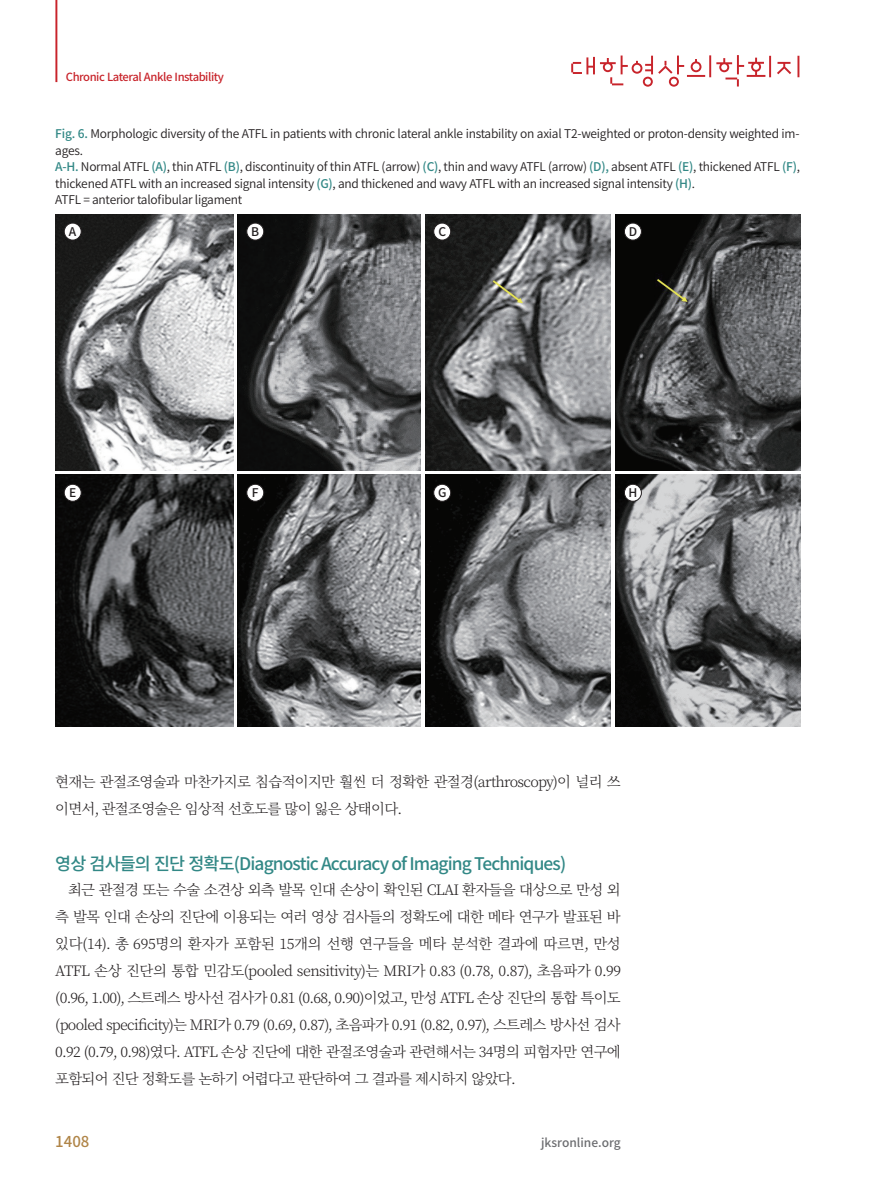
<style>
.page{position:relative;width:893px;height:1191px;background:#fff}
.page>*{position:absolute;margin:0;border:0;box-sizing:border-box;transform-origin:0 0}
.t1{font:500 17.4px "Noto Sans CJ Kkr";letter-spacing:-.05em;color:#328886}
.t2{font:500 15px "Noto Sans CJ Kkr";color:#b08548}
.t3{font:300 14.4px/27px "Noto Serif CJ Kkr";letter-spacing:-.05em;color:#231f20}
.t4{font:600 12px/16.5px "Noto Sans CJ Kkr";letter-spacing:-.02em;color:#231f20}
.t5{font:500 12px "Noto Sans CJ Kkr";color:#6c6d70}
.t6{font:500 12px "Noto Sans CJ Kkr";color:#231f20}
.t7{font:500 11.25px "Noto Sans CJ Kkr";letter-spacing:-.04em;color:#c8242b}
.s1{font-weight:500;color:#328886}
</style>
<div class="page">
<hr style="left:55px;top:0;width:2px;height:82px;background:#c8242b">
<svg style="left:571px;top:55px;width:228px;height:32px"></svg>
<img style="left:55px;top:214px;width:179px;height:256px">
<img style="left:238px;top:214px;width:183px;height:256px">
<img style="left:425px;top:214px;width:186px;height:256px">
<img style="left:615px;top:214px;width:186px;height:256px">
<img style="left:55px;top:475px;width:179px;height:251px">
<img style="left:238px;top:475px;width:183px;height:251px">
<img style="left:425px;top:475px;width:186px;height:251px">
<img style="left:615px;top:475px;width:186px;height:251px">
<div style="left:64px;top:223px;width:17px;height:17px;background:#fff;border-radius:50%"></div>
<div style="left:64px;top:223px;width:17px;height:17px;border:1px solid #231f20;border-radius:50%"></div>
<div style="left:64px;top:484px;width:17px;height:17px;background:#fff;border-radius:50%"></div>
<div style="left:64px;top:484px;width:17px;height:17px;border:1px solid #231f20;border-radius:50%"></div>
<div style="left:247px;top:223px;width:17px;height:17px;background:#fff;border-radius:50%"></div>
<div style="left:247px;top:223px;width:17px;height:17px;border:1px solid #231f20;border-radius:50%"></div>
<div style="left:247px;top:484px;width:17px;height:17px;background:#fff;border-radius:50%"></div>
<div style="left:247px;top:484px;width:17px;height:17px;border:1px solid #231f20;border-radius:50%"></div>
<div style="left:434px;top:223px;width:17px;height:17px;background:#fff;border-radius:50%"></div>
<div style="left:433px;top:223px;width:18px;height:17px;border:1px solid #231f20;border-radius:50%"></div>
<div style="left:434px;top:484px;width:17px;height:17px;background:#fff;border-radius:50%"></div>
<div style="left:433px;top:484px;width:18px;height:17px;border:1px solid #231f20;border-radius:50%"></div>
<div style="left:624px;top:223px;width:17px;height:17px;background:#fff;border-radius:50%"></div>
<div style="left:624px;top:223px;width:18px;height:17px;border:1px solid #231f20;border-radius:50%"></div>
<div style="left:624px;top:484px;width:17px;height:17px;background:#fff;border-radius:50%"></div>
<div style="left:624px;top:484px;width:18px;height:17px;border:1px solid #231f20;border-radius:50%"></div>
<p class="t7" style="left:66px;top:70px;width:159px">Chronic Lateral Ankle Instability</p>
<p class="t4" style="left:55px;top:126px;width:746px"><span class="s1">Fig. 6.</span> Morphologic diversity of the ATFL in patients with chronic lateral ankle instability on axial T2-weighted or proton-density weighted im&shy;ages.<br><span class="s1">A-H.</span> Normal ATFL <span class="s1">(A)</span>, thin ATFL <span class="s1">(B)</span>, discontinuity of thin ATFL (arrow) <span class="s1">(C)</span>, thin and wavy ATFL (arrow) <span class="s1">(D),</span> absent ATFL <span class="s1">(E)</span>, thickened ATFL <span class="s1">(F)</span>, thickened ATFL with an increased signal intensity <span class="s1">(G)</span>, and thickened and wavy ATFL with an increased signal intensity <span class="s1">(H)</span>.<br>ATFL = anterior talofibular ligament</p>
<p class="t6" style="left:69px;top:225px;width:9px">A</p>
<p class="t6" style="left:438px;top:225px;width:9px">C</p>
<p class="t6" style="left:251px;top:225px;width:10px">B</p>
<p class="t6" style="left:629px;top:225px;width:10px">D</p>
<p class="t6" style="left:69px;top:486px;width:9px">E</p>
<p class="t6" style="left:252px;top:486px;width:8px">F</p>
<p class="t6" style="left:438px;top:486px;width:10px">G</p>
<p class="t6" style="left:628px;top:486px;width:10px">H</p>
<p class="t3" style="left:55px;top:768px;width:567px">현재는 관절조영술과 마찬가지로 침습적이지만 훨씬 더 정확한 관절경(arthroscopy)이 널리 쓰 이면서, 관절조영술은 임상적 선호도를 많이 잃은 상태이다.</p>
<p class="t1" style="left:55px;top:854px;width:512px">영상 검사들의 진단 정확도(Diagnostic Accuracy of Imaging Techniques)</p>
<p class="t3" style="left:55px;top:876px;width:567px;text-align:justify;text-indent:13px">최근 관절경 또는 수술 소견상 외측 발목 인대 손상이 확인된 CLAI 환자들을 대상으로 만성 외 측 발목 인대 손상의 진단에 이용되는 여러 영상 검사들의 정확도에 대한 메타 연구가 발표된 바 있다(14). 총 695명의 환자가 포함된 15개의 선행 연구들을 메타 분석한 결과에 따르면, 만성 ATFL 손상 진단의 통합 민감도(pooled sensitivity)는 MRI가 0.83 (0.78, 0.87), 초음파가 0.99 (0.96, 1.00), 스트레스 방사선 검사가 0.81 (0.68, 0.90)이었고, 만성 ATFL 손상 진단의 통합 특이도 (pooled specificity)는 MRI가 0.79 (0.69, 0.87), 초음파가 0.91 (0.82, 0.97), 스트레스 방사선 검사 0.92 (0.79, 0.98)였다. ATFL 손상 진단에 대한 관절조영술과 관련해서는 34명의 피험자만 연구에 포함되어 진단 정확도를 논하기 어렵다고 판단하여 그 결과를 제시하지 않았다.</p>
<p class="t2" style="left:55px;top:1132px;width:36px">1408</p>
<p class="t5" style="left:541px;top:1135px;width:81px">jksronline.org</p>
</div>
